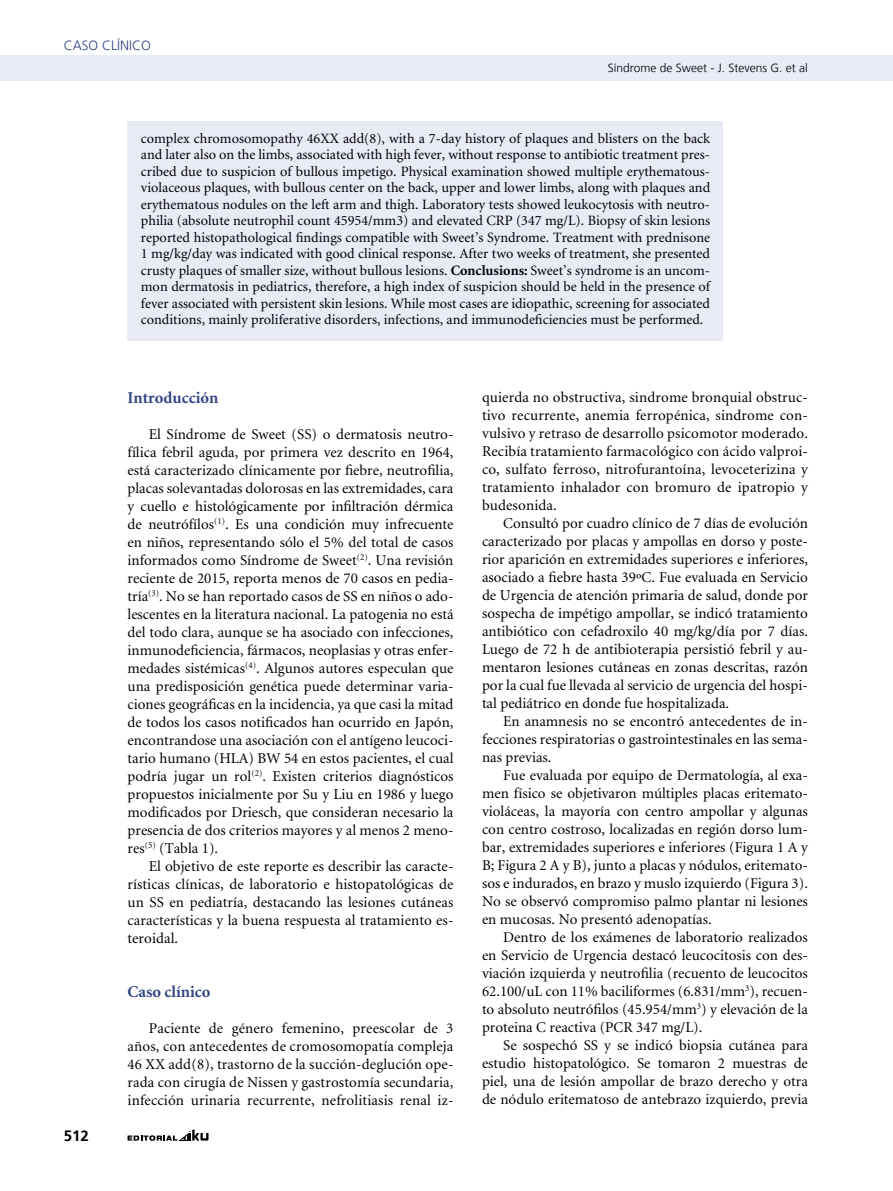
<style>
.page{position:relative;width:893px;height:1191px;background:#fff}
.page>*{position:absolute;margin:0;border:0;box-sizing:border-box;transform-origin:0 0}
.t1{font:700 16.5px "Minion";color:#314282}
.t2{font:15px/18px "Minion";color:#000;text-align:justify}
.t3{font:700 15px "Frutiger LT";color:#000}
.t4{font:14.25px/16.5px "Minion";color:#000;text-align:justify}
.t5{font:300 13.5px "Frutiger LT";color:#314282}
.t6{font:300 12px "Frutiger LT";color:#000}
.s1{font-weight:700}
</style>
<div class="page">
<div style="left:0;top:55px;width:893px;height:26px;background:#e8eaf6"></div>
<svg style="left:128px;top:1129px;width:81px;height:11px"></svg>
<div style="left:128px;top:121px;width:595px;height:219px;background:#e8eaf6"></div>
<p class="t5" style="left:64px;top:38px;width:73px">Caso Clínico</p>
<p class="t6" style="left:608px;top:61px;width:202px">Síndrome de Sweet - J. Stevens G. et al</p>
<p class="t4" style="left:141px;top:130px;width:571px">complex chromosomopathy 46XX add(8), with a 7-day history of plaques and blisters on the back and later also on the limbs, associated with high fever, without response to antibiotic treatment pres&shy;cribed due to suspicion of bullous impetigo. Physical examination showed multiple erythematous&shy;violaceous plaques, with bullous center on the back, upper and lower limbs, along with plaques and erythematous nodules on the left arm and thigh. Laboratory tests showed leukocytosis with neutro&shy;philia (absolute neutrophil count 45954/mm3) and elevated CRP (347 mg/L). Biopsy of skin lesions reported histopathological findings compatible with Sweet’s Syndrome. Treatment with prednisone 1 mg/kg/day was indicated with good clinical response. After two weeks of treatment, she presented crusty plaques of smaller size, without bullous lesions. <span class="s1">Conclusions:</span> Sweet’s syndrome is an uncom&shy;mon dermatosis in pediatrics, therefore, a high index of suspicion should be held in the presence of fever associated with persistent skin lesions. While most cases are idiopathic, screening for associated conditions, mainly proliferative disorders, infections, and immunodeficiencies must be performed.</p>
<p class="t3" style="left:64px;top:1126px;width:27px">512</p>
<p class="t1" style="left:128px;top:389px;width:92px">Introducción</p>
<p class="t2" style="left:128px;top:426px;width:327px;text-indent:21px">El Síndrome de Sweet (SS) o dermatosis neutro&shy;fílica febril aguda, por primera vez descrito en 1964, está caracterizado clínicamente por fiebre, neutrofilia, placas solevantadas dolorosas en las extremidades, cara y cuello e histológicamente por infiltración dérmica de neutrófílos<sup>(1)</sup>. Es una condición muy infrecuente en niños, representando sólo el 5% del total de casos informados como Síndrome de Sweet<sup>(2)</sup>. Una revisión reciente de 2015, reporta menos de 70 casos en pedia&shy;tría<sup>(3)</sup>. No se han reportado casos de SS en niños o ado&shy;lescentes en la literatura nacional. La patogenia no está del todo clara, aunque se ha asociado con infecciones, inmunodeficiencia, fármacos, neoplasias y otras enfer&shy;medades sistémicas<sup>(4)</sup>. Algunos autores especulan que una predisposición genética puede determinar varia&shy;ciones geográficas en la incidencia, ya que casi la mitad de todos los casos notificados han ocurrido en Japón, encontrandose una asociación con el antígeno leucoci&shy;tario humano (HLA) BW 54 en estos pacientes, el cual podría jugar un rol<sup>(2)</sup>. Existen criterios diagnósticos propuestos inicialmente por Su y Liu en 1986 y luego modificados por Driesch, que consideran necesario la presencia de dos criterios mayores y al menos 2 meno&shy;res<sup>(5)</sup> (Tabla 1).</p>
<p class="t2" style="left:128px;top:858px;width:327px;text-indent:21px">El objetivo de este reporte es describir las caracte&shy;rísticas clínicas, de laboratorio e histopatológicas de un SS en pediatría, destacando las lesiones cutáneas características y la buena respuesta al tratamiento es&shy;teroidal.</p>
<p class="t1" style="left:128px;top:983px;width:84px">Caso clínico</p>
<p class="t2" style="left:128px;top:1020px;width:327px;text-indent:21px">Paciente de género femenino, preescolar de 3 años, con antecedentes de cromosomopatía compleja 46 XX add(8), trastorno de la succión-deglución ope&shy;rada con cirugía de Nissen y gastrostomía secundaria, infección urinaria recurrente, nefrolitiasis renal iz-</p>
<p class="t2" style="left:482px;top:389px;width:327px">quierda no obstructiva, sindrome bronquial obstruc&shy;tivo recurrente, anemia ferropénica, sindrome con&shy;vulsivo y retraso de desarrollo psicomotor moderado.<br>Recibía tratamiento farmacológico con ácido valproi&shy;co, sulfato ferroso, nitrofurantoína, levoceterizina y tratamiento inhalador con bromuro de ipatropio y budesonida.</p>
<p class="t2" style="left:482px;top:515px;width:327px;text-indent:21px">Consultó por cuadro clínico de 7 días de evolución caracterizado por placas y ampollas en dorso y poste&shy;rior aparición en extremidades superiores e inferiores, asociado a fiebre hasta 39ºC. Fue evaluada en Servicio de Urgencia de atención primaria de salud, donde por sospecha de impétigo ampollar, se indicó tratamiento antibiótico con cefadroxilo 40 mg/kg/día por 7 días.<br>Luego de 72 h de antibioterapia persistió febril y au&shy;mentaron lesiones cutáneas en zonas descritas, razón por la cual fue llevada al servicio de urgencia del hospi&shy;tal pediátrico en donde fue hospitalizada.</p>
<p class="t2" style="left:482px;top:713px;width:327px;text-indent:21px">En anamnesis no se encontró antecedentes de in&shy;fecciones respiratorias o gastrointestinales en las sema&shy;nas previas.</p>
<p class="t2" style="left:482px;top:767px;width:327px;text-indent:21px">Fue evaluada por equipo de Dermatología, al exa&shy;men físico se objetivaron múltiples placas eritemato&shy;violáceas, la mayoría con centro ampollar y algunas con centro costroso, localizadas en región dorso lum&shy;bar, extremidades superiores e inferiores (Figura 1 A y B; Figura 2 A y B), junto a placas y nódulos, eritemato&shy;sos e indurados, en brazo y muslo izquierdo (Figura 3).<br>No se observó compromiso palmo plantar ni lesiones en mucosas. No presentó adenopatías.</p>
<p class="t2" style="left:482px;top:929px;width:327px;text-indent:21px">Dentro de los exámenes de laboratorio realizados en Servicio de Urgencia destacó leucocitosis con des&shy;viación izquierda y neutrofilia (recuento de leucocitos 62.100/uL con 11% baciliformes (6.831/mm<sup>3</sup>), recuen&shy;to absoluto neutrófilos (45.954/mm<sup>3</sup>) y elevación de la proteina C reactiva (PCR 347 mg/L).</p>
<p class="t2" style="left:482px;top:1037px;width:327px;text-indent:21px">Se sospechó SS y se indicó biopsia cutánea para estudio histopatológico. Se tomaron 2 muestras de piel, una de lesión ampollar de brazo derecho y otra de nódulo eritematoso de antebrazo izquierdo, previa</p>
</div>
